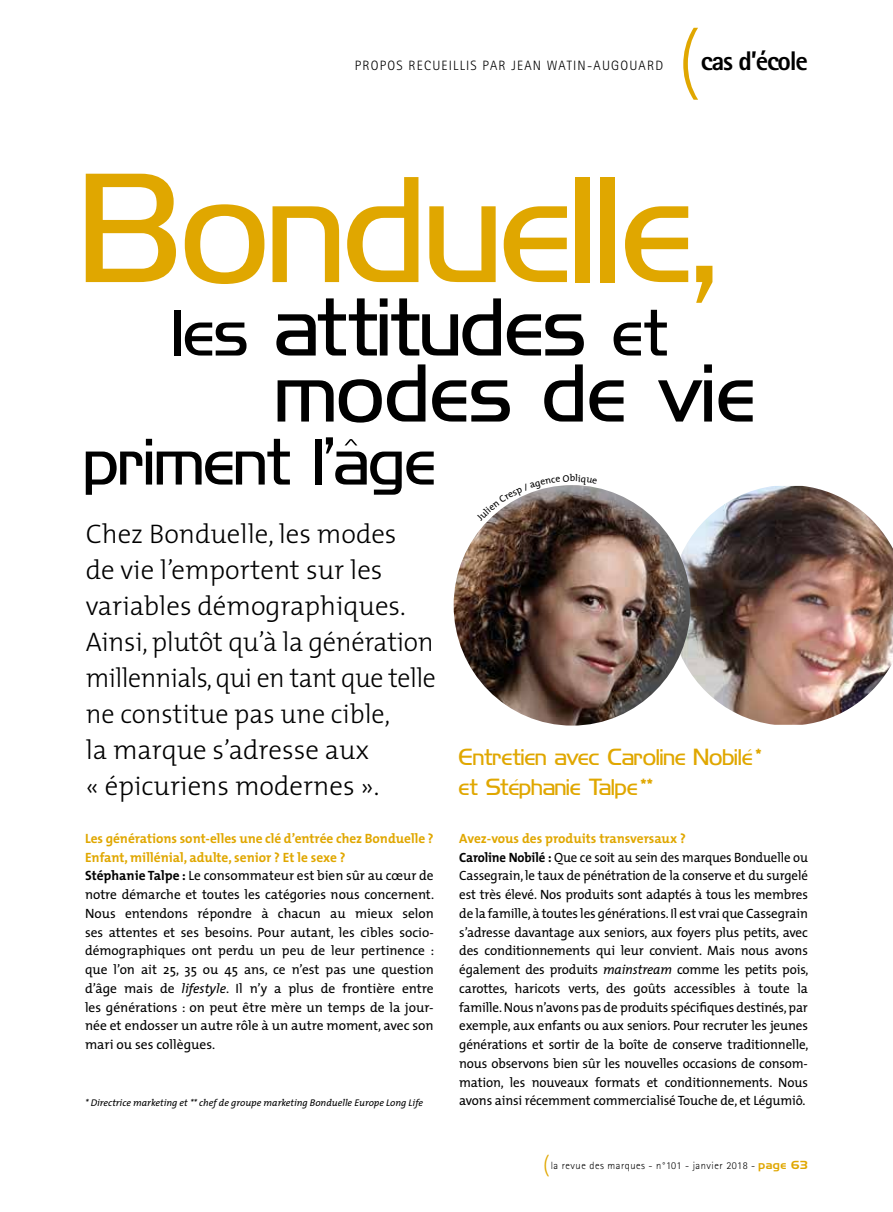
<style>
.page{position:relative;width:893px;height:1212px;background:#fff}
.page>*{position:absolute;margin:0;border:0;box-sizing:border-box;transform-origin:0 0}
.t1{font:139.2px "Hancock Park Light Laser";color:#e0a700}
.t2{font:75.75px/66px "Hancock Park Light Laser";color:#000}
.t3{font:300 75px "The Mix";color:#e0a700}
.t4{font:60.6px "Hancock Park Light Laser";color:#000}
.t5{font:300 27px/36px "The Mix";color:#000}
.t6{font:800 27px "Rotis Sans Serif";letter-spacing:-.05em;color:#000}
.t7{font:21px/30px "Hancock Park Light Laser";color:#e0a700}
.t8{font:13.5px/18.8px "The Mix";letter-spacing:-.01em;color:#000;scale:.95 1}
.t9{font:13.5px/18.8px "The Mix";letter-spacing:-.01em;color:#000}
.t10{font:300 13.5px "Rotis Sans Serif";letter-spacing:.09em;color:#000}
.t11{font:300 10.5px "Rotis Sans Serif";letter-spacing:.05em;color:#000}
.t12{font:italic 9.75px "The Mix";color:#000}
.t13{font:9.75px "The Mix";color:#000}
.s1{font-size:60.6px}
.s2{font-weight:700;color:#e0a700}
.s3{font-weight:700}
.s4{font-style:italic}
.s5{font-family:"The Mix";font-size:22.5px;color:#e0a700}
.s6{font-family:"Hancock Park Laser";font-weight:400;color:#e0a700}
</style>
<div class="page">
<img style="left:690px;top:486px;width:203px;height:239px">
<img style="left:454px;top:485px;width:236px;height:240px">
<svg style="left:476px;top:485px;width:93px;height:36px"></svg>
<p class="t10" style="left:355px;top:58px;width:310px">PROPOS RECUEILLIS PAR JEAN WATIN-AUGOUARD</p>
<h3 class="t3" style="left:677px;top:-2px;width:24px">(</h3>
<h3 class="t6" style="left:701px;top:44px;width:108px">cas d’école</h3>
<h1 class="t1" style="left:86px;top:165px;width:634px">Bonduelle,</h1>
<h2 class="t2" style="left:278px;top:297px;width:481px;text-indent:-104px"><span class="s1">les</span> attitudes <span class="s1">et </span>modes de vie</h2>
<h3 class="t4" style="left:86px;top:433px;width:353px">priment l’âge</h3>
<p class="t13" style="left:570px;top:470px;width:7px">b</p>
<h3 class="t5" style="left:86px;top:515px;width:352px">Chez Bonduelle, les modes<br>de vie l’emportent sur les variables démographiques.<br>Ainsi, plutôt qu’à la génération millennials, qui en tant que telle ne constitue pas une cible,<br>la marque s’adresse aux<br>« épicuriens modernes ».</h3>
<p class="t9" style="left:85px;top:828px;width:351px"><span class="s2">Les générations sont-elles une clé d’entrée chez Bonduelle ?<br>Enfant, millénial, adulte, senior ? Et le sexe ?<br></span><span class="s3">Stéphanie Talpe :</span> Le consommateur est bien sûr au cœur de notre démarche et toutes les catégories nous concernent.<br>Nous entendons répondre à chacun au mieux selon ses attentes et ses besoins. Pour autant, les cibles socio&shy;démographiques ont perdu un peu de leur pertinence : que l’on ait 25, 35 ou 45 ans, ce n’est pas une question d’âge mais de <span class="s4">lifestyle</span>. Il n’y a plus de frontière entre les générations : on peut être mère un temps de la jour&shy;née et endosser un autre rôle à un autre moment, avec son mari ou ses collègues.</p>
<p class="t12" style="left:85px;top:1095px;width:340px">* Directrice marketing et ** chef de groupe marketing Bonduelle Europe Long Life</p>
<h3 class="t7" style="left:459px;top:743px;width:304px">Entretien avec Caroline Nobilé* et Stéphanie Talpe**</h3>
<p class="t8" style="left:459px;top:828px;width:369px"><span class="s2">Avez-vous des produits transversaux ?<br></span><span class="s3">Caroline Nobilé :</span> Que ce soit au sein des marques Bonduelle ou Cassegrain, le taux de pénétration de la conserve et du surgelé est très élevé. Nos produits sont adaptés à tous les membres de la famille, à toutes les générations. Il est vrai que Cassegrain s’adresse davantage aux seniors, aux foyers plus petits, avec des conditionnements qui leur convient. Mais nous avons également des produits <span class="s4">mainstream</span> comme les petits pois, carottes, haricots verts, des goûts accessibles à toute la famille. Nous n’avons pas de produits spécifiques destinés, par exemple, aux enfants ou aux seniors. Pour recruter les jeunes générations et sortir de la boîte de conserve traditionnelle, nous observons bien sûr les nouvelles occasions de consom&shy;mation, les nouveaux formats et conditionnements. Nous avons ainsi récemment commercialisé Touche de, et Légumiô.</p>
<p class="t11" style="left:543px;top:1159px;width:267px"><span class="s5">(</span>la revue des marques - n°101 - janvier 2018 - <span class="s6">page 63</span></p>
</div>
